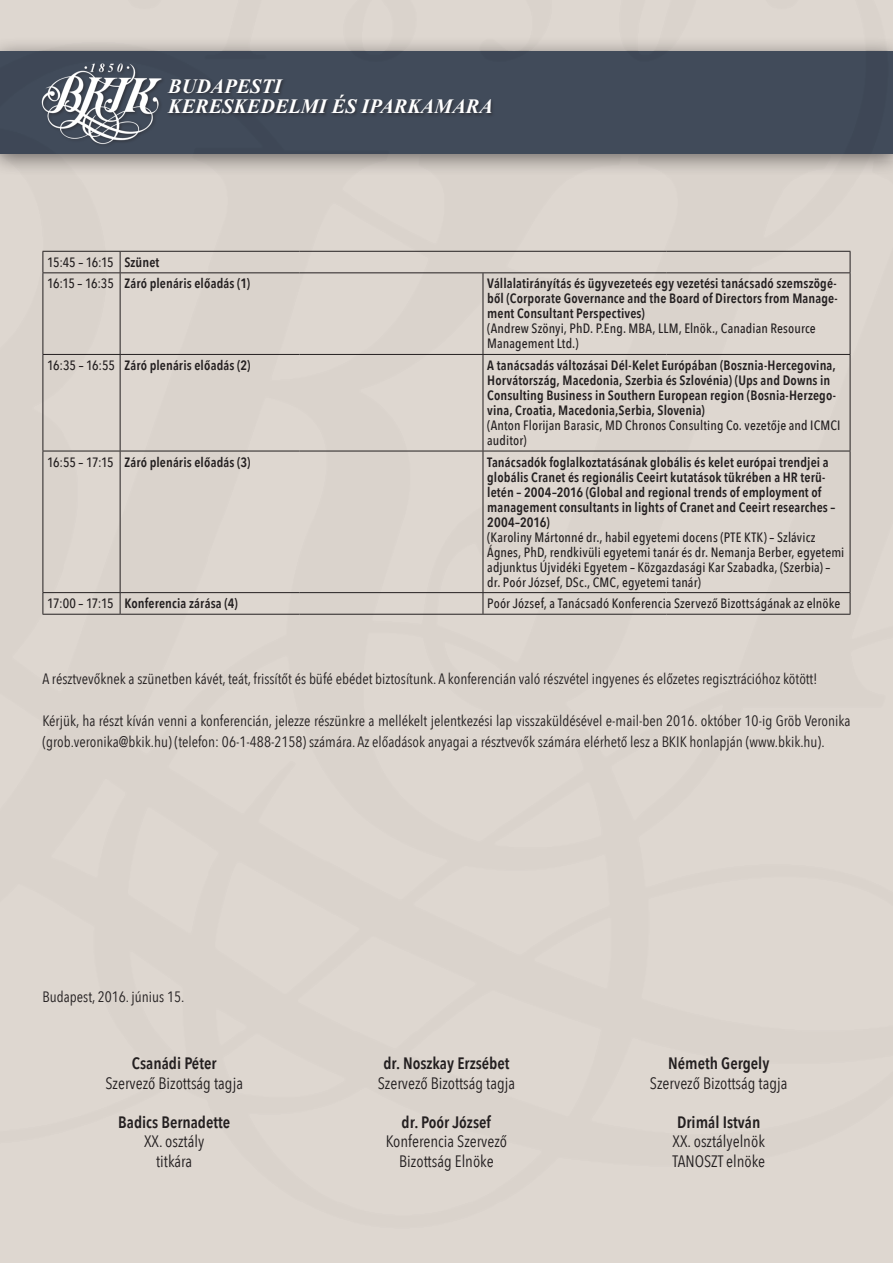
<style>
.page{position:relative;width:893px;height:1263px;background:#ded7d0}
.page>*{position:absolute;margin:0;border:0;box-sizing:border-box;transform-origin:0 0}
.t1{font:italic 700 20.25px/20.2px "Times New Roman";color:#fff}
.t2{font:16.5px/19.5px "Avenir Next Condensed";color:#231f20;text-align:center}
.t3{font:600 16.5px "Avenir Next Condensed";color:#231f20}
.t4{font:15px/21px "Avenir Next Condensed";color:#231f20}
.t5{font:600 13.5px/15px "Avenir Next Condensed";letter-spacing:.01em;color:#231f20}
.t6{font:500 13.5px/15px "Avenir Next Condensed";letter-spacing:.01em;color:#231f20}
.s1{font-weight:500}
</style>
<div class="page">
<hr style="left:43px;top:251px;width:77px;height:1px;background:#231f20">
<hr style="left:120px;top:251px;width:179px;height:1px;background:#231f20">
<hr style="left:299px;top:251px;width:184px;height:1px;background:#231f20">
<hr style="left:483px;top:251px;width:183px;height:1px;background:#231f20">
<hr style="left:666px;top:251px;width:184px;height:1px;background:#231f20">
<hr style="left:43px;top:272px;width:77px;height:1px;background:#231f20">
<hr style="left:120px;top:272px;width:179px;height:1px;background:#231f20">
<hr style="left:299px;top:272px;width:184px;height:1px;background:#231f20">
<hr style="left:483px;top:272px;width:183px;height:1px;background:#231f20">
<hr style="left:666px;top:272px;width:184px;height:1px;background:#231f20">
<hr style="left:43px;top:354px;width:77px;height:1px;background:#231f20">
<hr style="left:120px;top:354px;width:179px;height:1px;background:#231f20">
<hr style="left:299px;top:354px;width:184px;height:1px;background:#231f20">
<hr style="left:483px;top:354px;width:183px;height:1px;background:#231f20">
<hr style="left:666px;top:354px;width:184px;height:1px;background:#231f20">
<hr style="left:43px;top:451px;width:77px;height:1px;background:#231f20">
<hr style="left:120px;top:451px;width:179px;height:1px;background:#231f20">
<hr style="left:299px;top:451px;width:184px;height:1px;background:#231f20">
<hr style="left:483px;top:451px;width:183px;height:1px;background:#231f20">
<hr style="left:666px;top:451px;width:184px;height:1px;background:#231f20">
<hr style="left:43px;top:592px;width:77px;height:1px;background:#231f20">
<hr style="left:120px;top:592px;width:179px;height:1px;background:#231f20">
<hr style="left:299px;top:592px;width:184px;height:1px;background:#231f20">
<hr style="left:483px;top:592px;width:183px;height:1px;background:#231f20">
<hr style="left:666px;top:592px;width:184px;height:1px;background:#231f20">
<hr style="left:43px;top:614px;width:77px;height:1px;background:#231f20">
<hr style="left:120px;top:614px;width:179px;height:1px;background:#231f20">
<hr style="left:299px;top:614px;width:184px;height:1px;background:#231f20">
<hr style="left:483px;top:614px;width:183px;height:1px;background:#231f20">
<hr style="left:666px;top:614px;width:184px;height:1px;background:#231f20">
<svg style="left:43px;top:252px;width:1px;height:20px"></svg>
<hr style="left:43px;top:273px;width:1px;height:81px;background:#231f20">
<hr style="left:43px;top:355px;width:1px;height:96px;background:#231f20">
<hr style="left:43px;top:451px;width:1px;height:141px;background:#231f20">
<svg style="left:43px;top:593px;width:1px;height:21px"></svg>
<svg style="left:120px;top:252px;width:1px;height:20px"></svg>
<svg style="left:850px;top:252px;width:1px;height:20px"></svg>
<hr style="left:120px;top:273px;width:1px;height:81px;background:#231f20">
<hr style="left:483px;top:273px;width:1px;height:81px;background:#231f20">
<hr style="left:850px;top:273px;width:1px;height:81px;background:#231f20">
<hr style="left:120px;top:355px;width:1px;height:96px;background:#231f20">
<hr style="left:483px;top:355px;width:1px;height:96px;background:#231f20">
<hr style="left:850px;top:355px;width:1px;height:96px;background:#231f20">
<hr style="left:120px;top:451px;width:1px;height:141px;background:#231f20">
<hr style="left:483px;top:451px;width:1px;height:141px;background:#231f20">
<hr style="left:850px;top:451px;width:1px;height:141px;background:#231f20">
<svg style="left:120px;top:593px;width:1px;height:21px"></svg>
<svg style="left:483px;top:593px;width:1px;height:21px"></svg>
<svg style="left:850px;top:593px;width:1px;height:21px"></svg>
<div style="left:0;top:37px;width:893px;height:139px;background:#231f20;opacity:.6"></div>
<div style="left:0;top:51px;width:893px;height:102px;background:#414b5a"></div>
<div style="left:41px;top:63px;width:124px;height:85px;background:#414b5a"></div>
<img style="left:40px;top:63px;width:122px;height:83px">
<div style="left:166px;top:77px;width:330px;height:41px;background:#231f20;opacity:.6"></div>
<h1 class="t1" style="left:168px;top:75px;width:326px">BUDAPESTI<br>KERESKEDELMI ÉS IPARKAMARA</h1>
<p class="t5" style="left:47px;top:251px;width:205px;line-height:21.6px"><span class="s1">15:45 – 16:15</span> Szünet<br><span class="s1">16:15 – 16:35</span> Záró plenáris előadás (1)</p>
<p class="t5" style="left:487px;top:276px;width:352px;text-align:justify">Vállalatirányítás és ügyvezeteés egy vezetési tanácsadó szemszögé&shy;ből (Corporate Governance and the Board of Directors from Manage&shy;ment Consultant Perspectives)</p>
<p class="t6" style="left:487px;top:321px;width:330px">(Andrew Szönyi, PhD. P.Eng. MBA, LLM, Elnök., Canadian Resource<br>Management Ltd.)</p>
<p class="t5" style="left:47px;top:357px;width:205px"><span class="s1">16:35 – 16:55</span> Záró plenáris előadás (2)</p>
<p class="t5" style="left:487px;top:357px;width:350px">A tanácsadás változásai Dél-Kelet Európában (Bosznia-Hercegovina, Horvátország, Macedonia, Szerbia és Szlovénia) (Ups and Downs in Consulting Business in Southern European region (Bosnia-Herzego&shy;vina, Croatia, Macedonia,Serbia, Slovenia)</p>
<p class="t6" style="left:487px;top:418px;width:355px">(Anton Florijan Barasic, MD Chronos Consulting Co. vezetője and ICMCI auditor)</p>
<p class="t5" style="left:47px;top:454px;width:205px"><span class="s1">16:55 – 17:15</span> Záró plenáris előadás (3)</p>
<p class="t5" style="left:487px;top:454px;width:350px">Tanácsadók foglalkoztatásának globális és kelet európai trendjei a globális Cranet és regionális Ceeirt kutatások tükrében a HR terü&shy;letén – 2004–2016 (Global and regional trends of employment of management consultants in lights of Cranet and Ceeirt researches – 2004–2016)</p>
<p class="t6" style="left:487px;top:529px;width:359px">(Karoliny Mártonné dr., habil egyetemi docens (PTE KTK) – Szlávicz Ágnes, PhD, rendkivüli egyetemi tanár és dr. Nemanja Berber, egyetemi adjunktus Újvidéki Egyetem – Közgazdasági Kar Szabadka, (Szerbia) – dr. Poór József, DSc., CMC, egyetemi tanár)</p>
<p class="t5" style="left:47px;top:596px;width:192px"><span class="s1">17:00 – 17:15</span> Konferencia zárása (4)</p>
<p class="t6" style="left:487px;top:596px;width:355px">Poór József, a Tanácsadó Konferencia Szervező Bizottságának az elnöke</p>
<p class="t4" style="left:43px;top:667px;width:777px">A résztvevőknek a szünetben kávét, teát, frissítőt és büfé ebédet biztosítunk. A konferencián való részvétel ingyenes és előzetes regisztrációhoz kötött!</p>
<p class="t4" style="left:43px;top:709px;width:809px">Kérjük, ha részt kíván venni a konferencián, jelezze részünkre a mellékelt jelentkezési lap visszaküldésével e-mail-ben 2016. október 10-ig Gröb Veronika (grob.veronika@bkik.hu) (telefon: 06-1-488-2158) számára. Az előadások anyagai a résztvevők számára elérhető lesz a BKIK honlapján (www.bkik.hu).</p>
<p class="t4" style="left:43px;top:985px;width:143px">Budapest, 2016. június 15.</p>
<p class="t3" style="left:132px;top:1049px;width:86px">Csanádi Péter</p>
<p class="t2" style="left:105px;top:1072px;width:139px">Szervező Bizottság tagja</p>
<p class="t3" style="left:118px;top:1107px;width:113px">Badics Bernadette</p>
<p class="t2" style="left:144px;top:1131px;width:62px">XX. osztály titkára</p>
<p class="t3" style="left:383px;top:1049px;width:128px">dr. Noszkay Erzsébet</p>
<p class="t2" style="left:378px;top:1072px;width:139px">Szervező Bizottság tagja</p>
<p class="t3" style="left:402px;top:1107px;width:91px">dr. Poór József</p>
<p class="t2" style="left:386px;top:1131px;width:123px">Konferencia Szervező<br>Bizottság Elnöke</p>
<p class="t3" style="left:668px;top:1049px;width:103px">Németh Gergely</p>
<p class="t2" style="left:650px;top:1072px;width:139px">Szervező Bizottság tagja</p>
<p class="t3" style="left:677px;top:1107px;width:85px">Drimál István</p>
<p class="t2" style="left:672px;top:1131px;width:94px;text-align:left">XX. osztályelnök<br>TANOSZT elnöke</p>
</div>
